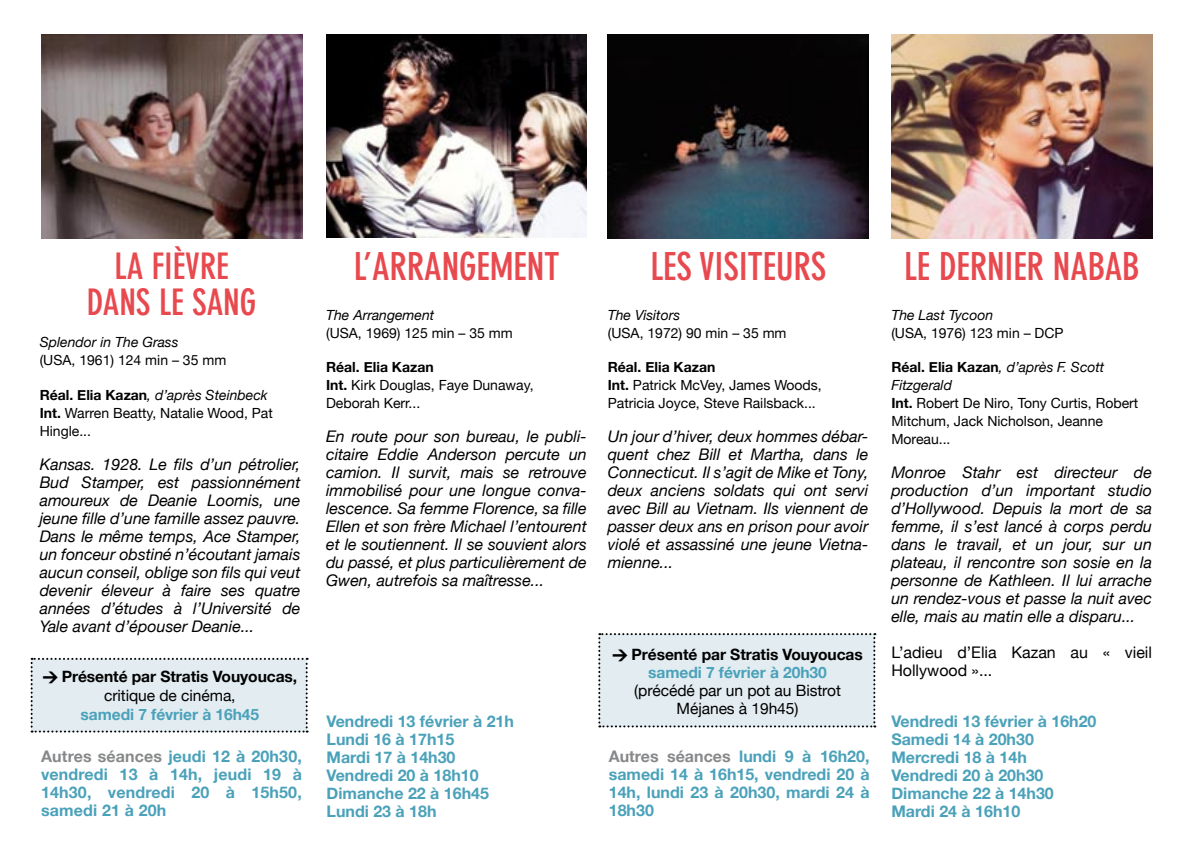
<style>
.page{position:relative;width:1191px;height:851px;background:#fff}
.page>*{position:absolute;margin:0;border:0;box-sizing:border-box;transform-origin:0 0}
.t1{font:700 condensed 38px "DIN Neuzeit Grotesk";letter-spacing:-.005em;color:#e8494e}
.t2{font:700 condensed 36px/36px "DIN Neuzeit Grotesk";letter-spacing:-.005em;color:#e8494e;text-align:center}
.t3{font:italic 16px/18px "Helvetica Neue";color:#000;text-align:justify}
.t4{font:700 16px/18px "Helvetica Neue";color:#4aa1ba;text-align:justify}
.t5{font:16px/18px "Helvetica Neue";color:#000}
.t6{font:700 15.6px/19px "Helvetica Neue";letter-spacing:-.005em;color:#000;text-align:center}
.t7{font:15.6px/18px "Helvetica Neue";letter-spacing:-.005em;color:#000;text-align:center}
.t8{font:700 15.6px "Helvetica Neue";letter-spacing:-.005em;color:#4aa1ba}
.t9{font:14px/18px "Helvetica Neue";color:#000}
.t10{font:italic 14px "Helvetica Neue";color:#000}
.s1{font-weight:700}
.s2{font-style:italic}
.s3{font-family:"DIN";font-weight:900}
.s4{color:#4aa1ba}
.s5{font-weight:400}
.s6{color:#87888a}
</style>
<div class="page">
<img style="left:41px;top:34px;width:261px;height:204px">
<div style="left:31px;top:657px;width:277px;height:75px;background:#e3edf1"></div>
<div style="left:598px;top:633px;width:277px;height:94px;background:#e3edf1"></div>
<img style="left:326px;top:34px;width:261px;height:203px">
<img style="left:891px;top:34px;width:261px;height:204px">
<img style="left:608px;top:34px;width:260px;height:204px">
<h2 class="t2" style="left:87px;top:247px;width:171px">LA FIÈVRE<br>DANS LE SANG</h2>
<h1 class="t1" style="left:353px;top:244px;width:208px">L’ARRANGEMENT</h1>
<h1 class="t1" style="left:650px;top:244px;width:178px">LES VISITEURS</h1>
<h1 class="t1" style="left:903px;top:244px;width:237px">LE DERNIER NABAB</h1>
<p class="t10" style="left:326px;top:303px;width:110px">The Arrangement</p>
<p class="t9" style="left:326px;top:323px;width:188px">(USA, 1969) 125 min – 35 mm</p>
<p class="t10" style="left:608px;top:303px;width:74px">The Visitors</p>
<p class="t9" style="left:608px;top:323px;width:180px">(USA, 1972) 90 min – 35 mm</p>
<p class="t10" style="left:891px;top:303px;width:103px">The Last Tycoon</p>
<p class="t9" style="left:891px;top:323px;width:174px">(USA, 1976) 123 min – DCP</p>
<p class="t10" style="left:40px;top:330px;width:140px">Splendor in The Grass</p>
<p class="t9" style="left:40px;top:350px;width:188px">(USA, 1961) 124 min – 35 mm</p>
<p class="t9" style="left:40px;top:385px;width:235px"><span class="s1">Réal. Elia Kazan</span><span class="s2">, d’après Steinbeck<br></span><span class="s1">Int.</span> Warren Beatty, Natalie Wood, Pat<br>Hingle...</p>
<p class="t3" style="left:40px;top:454px;width:262px">Kansas. 1928. Le fils d’un pétrolier, Bud Stamper, est passionnément amoureux de Deanie Loomis, une jeune fille d’une famille assez pauvre.<br>Dans le même temps, Ace Stamper, un fonceur obstiné n’écoutant jamais aucun conseil, oblige son fils qui veut devenir éleveur à faire ses quatre années d’études à l’Université de Yale avant d’épouser Deanie...</p>
<p class="t9" style="left:891px;top:356px;width:248px"><span class="s1">Réal. Elia Kazan</span><span class="s2">, d’après F. Scott<br>Fitzgerald<br></span><span class="s1">Int.</span> Robert De Niro, Tony Curtis, Robert<br>Mitchum, Jack Nicholson, Jeanne<br>Moreau...</p>
<p class="t3" style="left:891px;top:462px;width:262px">Monroe Stahr est directeur de production d’un important studio d’Hollywood. Depuis la mort de sa femme, il s’est lancé à corps perdu dans le travail, et un jour, sur un plateau, il rencontre son sosie en la personne de Kathleen. Il lui arrache un rendez-vous et passe la nuit avec elle, mais au matin elle a disparu...</p>
<p class="t5" style="left:891px;top:642px;width:262px">L’adieu d’Elia Kazan au « vieil<br>Hollywood »...</p>
<p class="t9" style="left:326px;top:356px;width:209px"><span class="s1">Réal. Elia Kazan<br>Int.</span> Kirk Douglas, Faye Dunaway,<br>Deborah Kerr...</p>
<p class="t3" style="left:326px;top:426px;width:262px">En route pour son bureau, le publi&shy;citaire Eddie Anderson percute un camion. Il survit, mais se retrouve immobilisé pour une longue conva&shy;lescence. Sa femme Florence, sa fille Ellen et son frère Michael l’entourent et le soutiennent. Il se souvient alors du passé, et plus particulièrement de Gwen, autrefois sa maîtresse...</p>
<p class="t9" style="left:608px;top:356px;width:215px"><span class="s1">Réal. Elia Kazan<br>Int.</span> Patrick McVey, James Woods,<br>Patricia Joyce, Steve Railsback...</p>
<p class="t3" style="left:608px;top:426px;width:262px">Un jour d’hiver, deux hommes débar&shy;quent chez Bill et Martha, dans le Connecticut. Il s’agit de Mike et Tony, deux anciens soldats qui ont servi avec Bill au Vietnam. Ils viennent de passer deux ans en prison pour avoir violé et assassiné une jeune Vietna&shy;mienne...</p>
<p class="t6" style="left:612px;top:644px;width:252px;line-height:18px"><span class="s3">&gt;</span> Présenté par Stratis Vouyoucas <span class="s4">samedi 7 février à 20h30</span></p>
<p class="t7" style="left:634px;top:680px;width:208px">(précédé par un pot au Bistrot<br>Méjanes à 19h45)</p>
<p class="t6" style="left:42px;top:665px;width:256px"><span class="s3">&gt;</span> Présenté par Stratis Vouyoucas, <span class="s5">critique de cinéma,</span></p>
<p class="t8" style="left:81px;top:700px;width:180px">samedi 7 février à 16h45</p>
<p class="t4" style="left:326px;top:711px;width:189px;text-align:left">Vendredi 13 février à 21h<br>Lundi 16 à 17h15<br>Mardi 17 à 14h30<br>Vendredi 20 à 18h10<br>Dimanche 22 à 16h45<br>Lundi 23 à 18h</p>
<p class="t4" style="left:891px;top:711px;width:207px;text-align:left">Vendredi 13 février à 16h20<br>Samedi 14 à 20h30<br>Mercredi 18 à 14h<br>Vendredi 20 à 20h30<br>Dimanche 22 à 14h30<br>Mardi 24 à 16h10</p>
<p class="t4" style="left:41px;top:746px;width:262px"><span class="s6">Autres séances</span> jeudi 12 à 20h30, vendredi 13 à 14h, jeudi 19 à 14h30, vendredi 20 à 15h50, samedi 21 à 20h</p>
<p class="t4" style="left:609px;top:746px;width:262px"><span class="s6">Autres séances</span> lundi 9 à 16h20, samedi 14 à 16h15, vendredi 20 à 14h, lundi 23 à 20h30, mardi 24 à 18h30</p>
</div>
